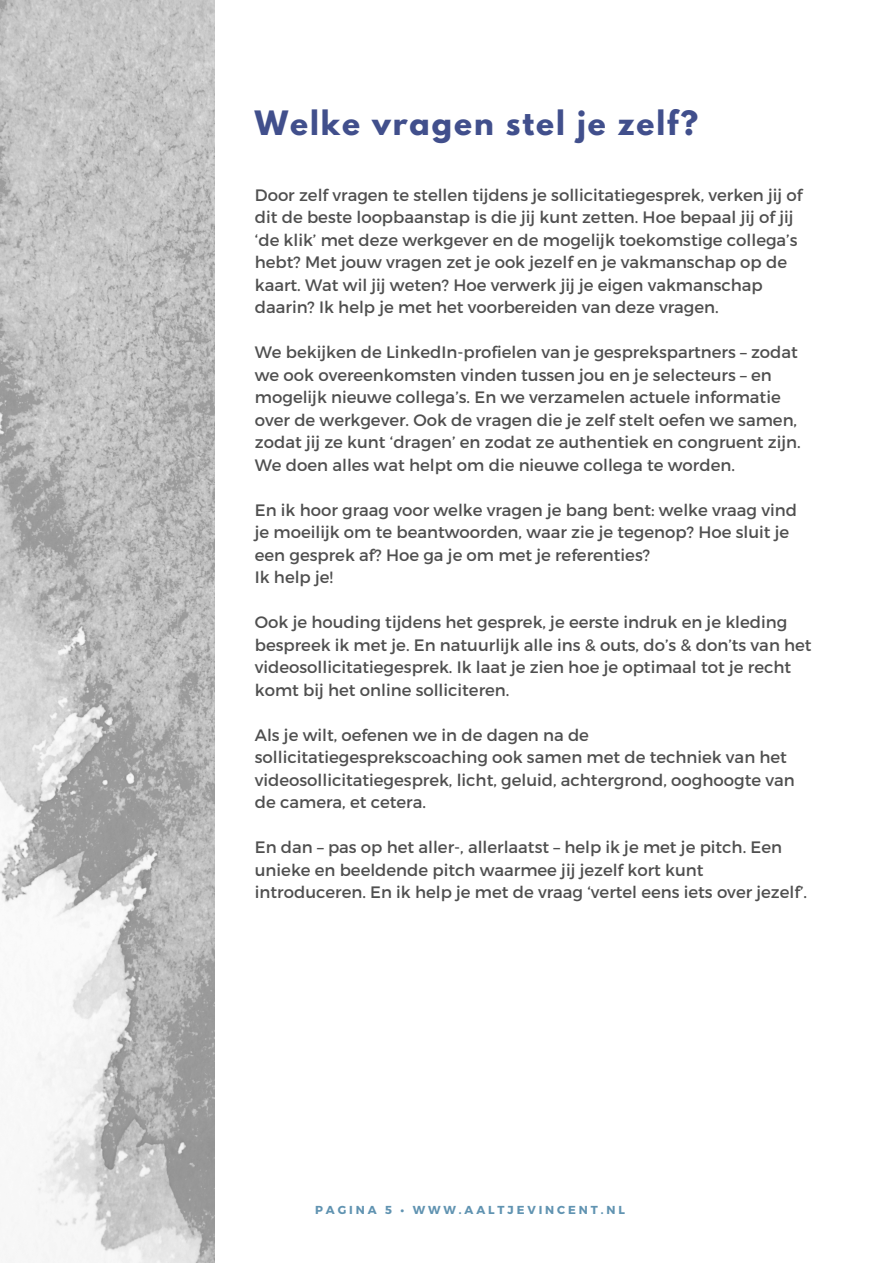
<style>
.page{position:relative;width:893px;height:1264px;background:#fff}
.page>*{position:absolute;margin:0;border:0;box-sizing:border-box;transform-origin:0 0}
.t1{font:700 29.7px "League Spartan";letter-spacing:.065em;color:#414f8c}
.t2{font:16.5px/22.5px "Montserrat";color:#4f4f4f}
.t3{font:700 11.55px "Montserrat";letter-spacing:.25em;color:#6093b1}
</style>
<div class="page">
<img style="left:0;top:0;width:215px;height:1262px">
<p class="t1" style="left:255px;top:108px;width:444px">Welke vragen stel je zelf?</p>
<p class="t2" style="left:255px;top:183px;width:549px">Door zelf vragen te stellen tijdens je sollicitatiegesprek, verken jij of dit de beste loopbaanstap is die jij kunt zetten. Hoe bepaal jij of jij ‘de klik’ met deze werkgever en de mogelijk toekomstige collega’s hebt? Met jouw vragen zet je ook jezelf en je vakmanschap op de kaart. Wat wil jij weten? Hoe verwerk jij je eigen vakmanschap daarin? Ik help je met het voorbereiden van deze vragen.</p>
<p class="t2" style="left:255px;top:340px;width:547px">We bekijken de LinkedIn-profielen van je gesprekspartners – zodat we ook overeenkomsten vinden tussen jou en je selecteurs – en mogelijk nieuwe collega’s. En we verzamelen actuele informatie over de werkgever. Ook de vragen die je zelf stelt oefen we samen, zodat jij ze kunt ‘dragen’ en zodat ze authentiek en congruent zijn.<br>We doen alles wat helpt om die nieuwe collega te worden.</p>
<p class="t2" style="left:255px;top:498px;width:543px">En ik hoor graag voor welke vragen je bang bent: welke vraag vind je moeilijk om te beantwoorden, waar zie je tegenop? Hoe sluit je een gesprek af? Hoe ga je om met je referenties?</p>
<p class="t2" style="left:255px;top:565px;width:80px">Ik help je!</p>
<p class="t2" style="left:255px;top:610px;width:558px">Ook je houding tijdens het gesprek, je eerste indruk en je kleding bespreek ik met je. En natuurlijk alle ins &amp; outs, do’s &amp; don’ts van het videosollicitatiegesprek. Ik laat je zien hoe je optimaal tot je recht komt bij het online solliciteren.</p>
<p class="t2" style="left:255px;top:722px;width:541px">Als je wilt, oefenen we in de dagen na de sollicitatiegesprekscoaching ook samen met de techniek van het videosollicitatiegesprek, licht, geluid, achtergrond, ooghoogte van de camera, et cetera.</p>
<p class="t2" style="left:255px;top:835px;width:553px">En dan – pas op het aller-, allerlaatst – help ik je met je pitch. Een unieke en beeldende pitch waarmee jij jezelf kort kunt introduceren. En ik help je met de vraag ‘vertel eens iets over jezelf’.</p>
<p class="t3" style="left:315px;top:1202px;width:311px">PAGINA 5 • WWW.AALTJEVINCENT.NL</p>
</div>
